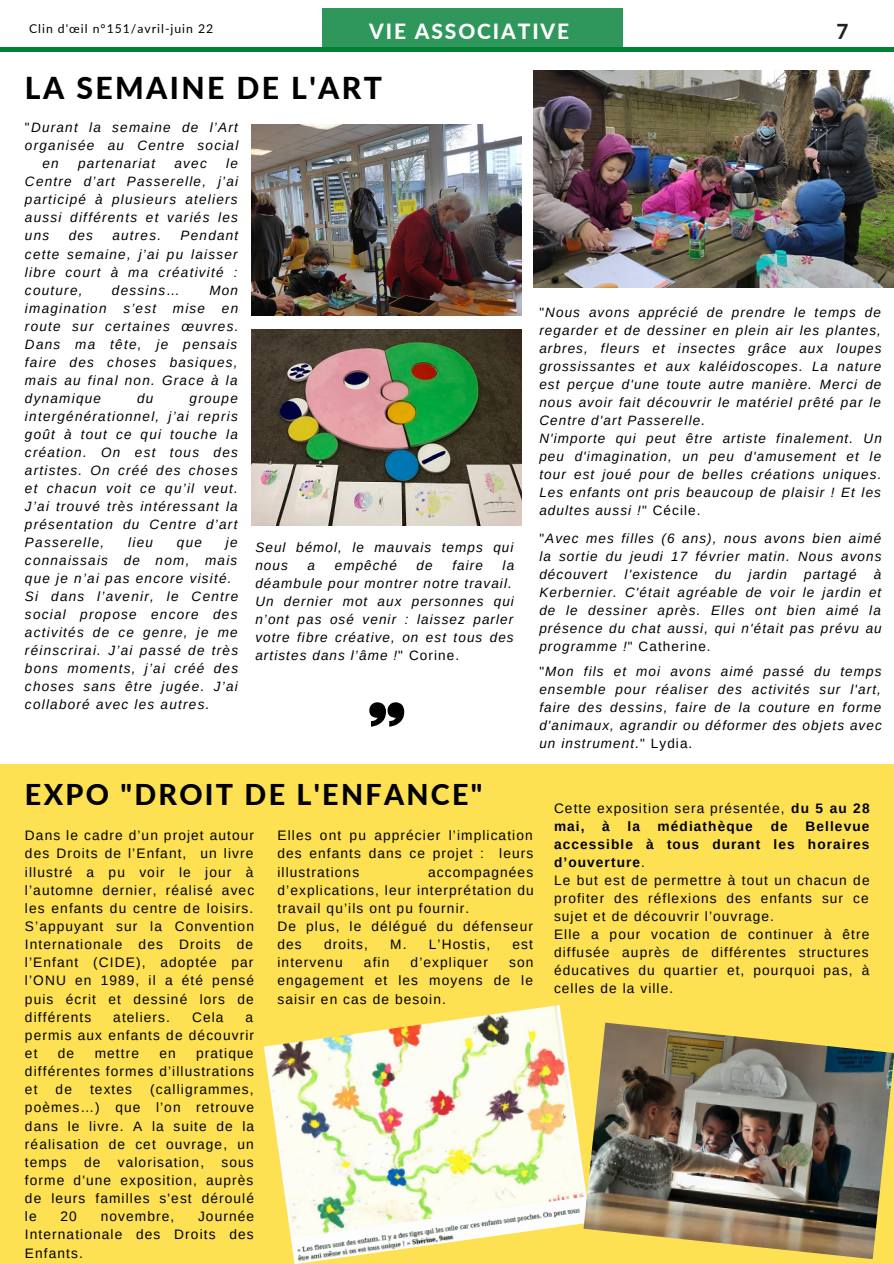
<style>
.page{position:relative;width:894px;height:1264px;background:#fff}
.page>*{position:absolute;margin:0;border:0;box-sizing:border-box;transform-origin:0 0}
.t1{font:800 30.15px "Lato";letter-spacing:.08em;color:#000}
.t2{font:800 28.65px "Lato";letter-spacing:.08em;color:#000}
.t3{font:800 21px "Lato";letter-spacing:.09em;color:#fff}
.t4{font:800 20.55px "Lato";color:#222}
.t5{font:13.65px/18.1px "Arimo";letter-spacing:.08em;color:#000;text-align:justify}
.t6{font:700 13.65px/18px "Arimo";letter-spacing:.08em;color:#000;text-align:justify}
.t7{font:italic 13.5px/18px "Arimo";letter-spacing:.08em;color:#000;text-align:justify}
.t8{font:12.3px "Lato";letter-spacing:.08em;color:#000}
.s1{font-style:normal}
.s2{font-weight:700}
.s3{font-weight:400}
</style>
<div class="page">
<div style="left:322px;top:9px;width:300px;height:39px;background:#2f975b"></div>
<hr style="left:0;top:48px;width:893px;height:3px;background:#008037">
<div style="left:0;top:764px;width:893px;height:499px;background:#fde152"></div>
<svg style="left:369px;top:702px;width:35px;height:24px"></svg>
<img style="left:251px;top:330px;width:270px;height:196px">
<img style="left:533px;top:70px;width:360px;height:217px">
<img style="left:251px;top:124px;width:270px;height:192px">
<img style="left:264px;top:1005px;width:319px;height:258px">
<img style="left:583px;top:1022px;width:310px;height:237px">
<p class="t8" style="left:29px;top:21px;width:186px">Clin d'œil n°151/avril-juin 22</p>
<p class="t3" style="left:369px;top:19px;width:201px">VIE ASSOCIATIVE</p>
<p class="t4" style="left:836px;top:19px;width:13px">7</p>
<p class="t1" style="left:25px;top:70px;width:358px">LA SEMAINE DE L'ART</p>
<p class="t7" style="left:25px;top:119px;width:214px"><span class="s1">"</span>Durant la semaine de l’Art</p>
<p class="t7" style="left:25px;top:137px;width:215px">organisée au Centre social</p>
<p class="t7" style="left:42px;top:155px;width:18px">en</p>
<p class="t7" style="left:78px;top:155px;width:79px">partenariat</p>
<p class="t7" style="left:174px;top:155px;width:34px">avec</p>
<p class="t7" style="left:25px;top:155px;width:215px;text-indent:201px">le Centre d’art Passerelle, j’ai participé à plusieurs ateliers aussi différents et variés les uns</p>
<p class="t7" style="left:25px;top:227px;width:215px;text-indent:155px">Pendant cette semaine, j’ai pu laisser libre court à ma créativité : couture,</p>
<p class="t7" style="left:69px;top:227px;width:26px">des</p>
<p class="t7" style="left:112px;top:227px;width:50px">autres.</p>
<p class="t7" style="left:112px;top:281px;width:70px">dessins…</p>
<p class="t7" style="left:25px;top:281px;width:215px;text-indent:184px">Mon imagination s’est mise en route sur certaines œuvres.<br>Dans ma tête, je pensais faire des choses basiques, mais au final non. Grace à la dynamique</p>
<p class="t7" style="left:137px;top:389px;width:18px">du</p>
<p class="t7" style="left:25px;top:389px;width:214px;text-indent:164px">groupe intergénérationnel, j’ai repris goût à tout ce qui touche la création. On est tous des artistes. On créé des choses et chacun voit ce qu’il veut.<br>J’ai trouvé très intéressant la présentation du Centre d’art Passerelle,</p>
<p class="t7" style="left:25px;top:533px;width:214px;text-indent:201px">je connaissais de nom, mais que je n’ai pas encore visité.</p>
<p class="t7" style="left:25px;top:587px;width:215px">Si dans l’avenir, le Centre social propose encore des activités de ce genre, je me réinscrirai. J’ai passé de très bons moments, j’ai créé des choses sans être jugée. J’ai collaboré avec les autres.</p>
<p class="t7" style="left:128px;top:533px;width:26px">lieu</p>
<p class="t7" style="left:177px;top:533px;width:27px">que</p>
<p class="t7" style="left:255px;top:538px;width:260px">Seul bémol, le mauvais temps qui nous</p>
<p class="t7" style="left:307px;top:556px;width:9px">a</p>
<p class="t7" style="left:334px;top:556px;width:64px">empêché</p>
<p class="t7" style="left:416px;top:556px;width:18px">de</p>
<p class="t7" style="left:452px;top:556px;width:32px">faire</p>
<p class="t7" style="left:255px;top:556px;width:260px;text-align:right">la<br>déambule pour montrer notre travail.</p>
<p class="t7" style="left:255px;top:592px;width:260px">Un dernier mot aux personnes qui n’ont pas osé venir : laissez parler votre fibre créative, on est tous des artistes dans l’âme !<span class="s1">" Corine.</span></p>
<p class="t7" style="left:539px;top:303px;width:344px"><span class="s1">"</span>Nous avons apprécié de prendre le temps de regarder et de dessiner en plein air les plantes, arbres, fleurs et insectes grâce aux loupes grossissantes et aux kaléidoscopes. La nature est perçue d'une toute autre manière. Merci de nous avoir fait découvrir le matériel prêté par le Centre d'art Passerelle.</p>
<p class="t7" style="left:539px;top:429px;width:344px">N'importe qui peut être artiste finalement. Un peu d'imagination, un peu d'amusement et le tour est joué pour de belles créations uniques.<br>Les enfants ont pris beaucoup de plaisir ! Et les adultes aussi !<span class="s1">" Cécile.</span></p>
<p class="t7" style="left:539px;top:529px;width:343px"><span class="s1">"</span>Avec mes filles (6 ans), nous avons bien aimé la sortie du jeudi 17 février matin. Nous avons découvert</p>
<p class="t7" style="left:539px;top:565px;width:344px;text-indent:334px">à Kerbernier. C'était agréable de voir le jardin et de le dessiner après. Elles ont bien aimé la présence du chat aussi, qui n'était pas prévu au programme !<span class="s1">" Catherine.</span></p>
<p class="t7" style="left:624px;top:565px;width:75px">l'existence</p>
<p class="t7" style="left:715px;top:565px;width:18px">du</p>
<p class="t7" style="left:748px;top:565px;width:40px">jardin</p>
<p class="t7" style="left:804px;top:565px;width:54px">partagé</p>
<p class="t7" style="left:539px;top:662px;width:344px"><span class="s1">"</span>Mon fils et moi avons aimé passé du temps ensemble pour réaliser des activités sur l'art, faire des dessins, faire de la couture en forme d'animaux, agrandir ou déformer des objets avec un instrument.<span class="s1">" Lydia.</span></p>
<p class="t2" style="left:25px;top:776px;width:459px">EXPO "DROIT DE L'ENFANCE"</p>
<p class="t5" style="left:25px;top:826px;width:231px">Dans le cadre d’un projet autour des Droits de l’Enfant, un livre illustré a pu voir le jour à l’automne dernier, réalisé avec les enfants du centre de loisirs.<br>S’appuyant sur la Convention Internationale des Droits de l’Enfant (CIDE), adoptée par l’ONU en 1989, il a été pensé puis écrit et dessiné lors de différents</p>
<p class="t5" style="left:113px;top:1007px;width:58px">ateliers.</p>
<p class="t5" style="left:192px;top:1007px;width:33px">Cela</p>
<p class="t5" style="left:25px;top:1007px;width:230px;text-indent:220px">a permis aux enfants de découvrir et</p>
<p class="t5" style="left:25px;top:1044px;width:230px;text-indent:171px">pratique différentes formes d’illustrations et</p>
<p class="t5" style="left:58px;top:1044px;width:18px">de</p>
<p class="t5" style="left:95px;top:1044px;width:46px">mettre</p>
<p class="t5" style="left:159px;top:1044px;width:18px">en</p>
<p class="t5" style="left:25px;top:1080px;width:231px;text-indent:125px">(calligrammes, poèmes…) que l’on retrouve dans le livre. A la suite de la réalisation de cet ouvrage, un temps</p>
<p class="t5" style="left:56px;top:1080px;width:18px">de</p>
<p class="t5" style="left:90px;top:1080px;width:44px">textes</p>
<p class="t5" style="left:84px;top:1152px;width:18px">de</p>
<p class="t5" style="left:118px;top:1152px;width:88px">valorisation,</p>
<p class="t5" style="left:25px;top:1152px;width:230px;text-indent:196px">sous forme d'une exposition, auprès de leurs familles s'est déroulé le</p>
<p class="t5" style="left:25px;top:1207px;width:230px;text-indent:173px">Journée Internationale des Droits des Enfants.</p>
<p class="t5" style="left:61px;top:1207px;width:18px">20</p>
<p class="t5" style="left:101px;top:1207px;width:75px">novembre,</p>
<p class="t5" style="left:277px;top:826px;width:257px">Elles ont pu apprécier l’implication des enfants dans ce projet : leurs illustrations</p>
<p class="t5" style="left:277px;top:862px;width:258px;text-indent:151px">accompagnées d’explications, leur interprétation du travail qu’ils ont pu fournir.</p>
<p class="t5" style="left:277px;top:917px;width:257px">De plus, le délégué du défenseur des</p>
<p class="t5" style="left:324px;top:935px;width:45px">droits,</p>
<p class="t5" style="left:390px;top:935px;width:101px">M. L’Hostis,</p>
<p class="t5" style="left:512px;top:935px;width:22px">est</p>
<p class="t5" style="left:277px;top:953px;width:67px">intervenu</p>
<p class="t5" style="left:364px;top:953px;width:27px">afin</p>
<p class="t5" style="left:410px;top:953px;width:79px">d’expliquer</p>
<p class="t5" style="left:277px;top:953px;width:257px;text-indent:232px">son engagement et les moyens de le saisir en cas de besoin.</p>
<p class="t5" style="left:554px;top:798px;width:317px">Cette exposition sera présentée, <span class="s2">du 5 au 28 mai,</span></p>
<p class="t6" style="left:602px;top:816px;width:9px">à</p>
<p class="t6" style="left:627px;top:816px;width:14px">la</p>
<p class="t6" style="left:657px;top:816px;width:97px">médiathèque</p>
<p class="t6" style="left:770px;top:816px;width:19px">de</p>
<p class="t6" style="left:554px;top:816px;width:317px;text-indent:251px">Bellevue accessible à tous durant les horaires d’ouverture<span class="s3">.</span></p>
<p class="t5" style="left:554px;top:870px;width:317px">Le but est de permettre à tout un chacun de profiter des réflexions des enfants sur ce sujet et de découvrir l’ouvrage.</p>
<p class="t5" style="left:554px;top:924px;width:317px">Elle a pour vocation de continuer à être diffusée auprès de différentes structures éducatives du quartier et, pourquoi pas, à celles de la ville.</p>
</div>
